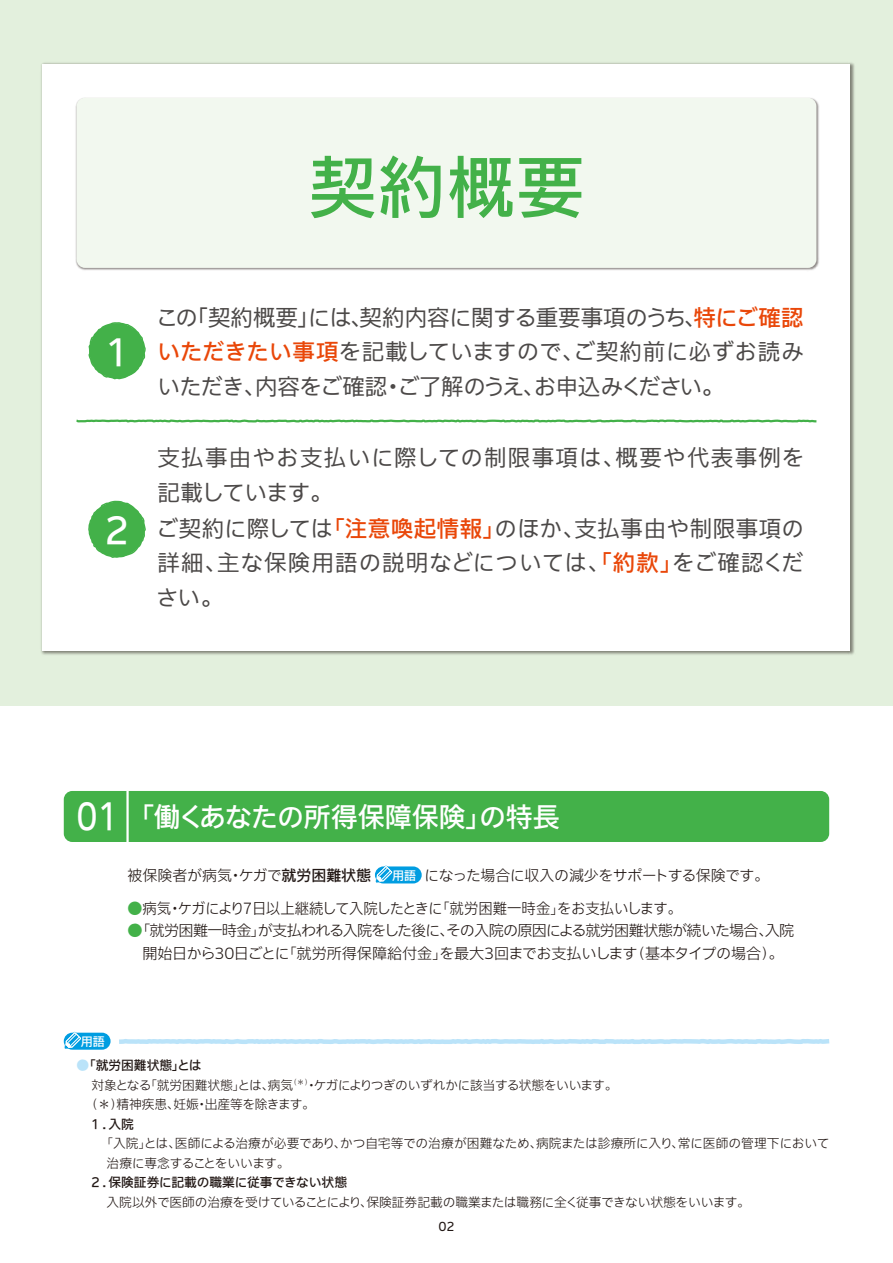
<style>
.page{position:relative;width:893px;height:1263px;background:#fff}
.page>*{position:absolute;margin:0;border:0;box-sizing:border-box;transform-origin:0 0}
.t1{font:500 67.5px "Iwa UCDA Goth Std";color:#43b149}
.t2{font:500 36px "Iwa UCDA Goth Std";color:#fff}
.t3{font:500 27px "Iwa UCDA Goth Std";letter-spacing:-.01em;color:#fff}
.t4{font:100 22.5px/34.8px "Iwa UCDA Goth Std";letter-spacing:.02em;color:#4c4948;text-align:justify}
.t5{font:300 15px/22.5px "Iwa UCDA Goth Std";letter-spacing:-.045em;color:#221815;text-align:center}
.t6{font:300 15px "Iwa UCDA Goth Std";letter-spacing:-.045em;color:#221815;scale:.96 1}
.t7{font:300 12.75px/19.5px "Iwa UCDA Goth Std";letter-spacing:-.02em;color:#221815}
.t8{font:500 12.75px "Iwa UCDA Goth Std";color:#221815}
.t9{font:500 12px "Iwa UCDA Goth Std";color:#fff}
.t10{font:100 12px "Iwa UCDA Goth Std";color:#221815}
.s1{font-weight:500;color:#e94709}
.s2{font-size:36px}
.s3{font-weight:500}
.s4{color:#43b149}
.s5{color:#bae3f9}
</style>
<div class="page">
<div style="left:0;top:0;width:893px;height:706px;background:#e3f0dd"></div>
<div style="left:43px;top:64px;width:807px;height:587px;background:#fff"></div>
<img style="left:75px;top:97px;width:744px;height:174px">
<div style="left:77px;top:98px;width:739px;height:170px;background:#f2f8ef;border-radius:9px"></div>
<svg style="left:76px;top:419px;width:741px;height:4px"></svg>
<svg style="left:88px;top:322px;width:58px;height:58px"></svg>
<svg style="left:88px;top:500px;width:58px;height:58px"></svg>
<div style="left:64px;top:791px;width:765px;height:51px;background:#43b149;border-radius:9px"></div>
<hr style="left:126px;top:791px;width:3px;height:51px;background:#fff">
<div style="left:375px;top:866px;width:47px;height:17px;background:#009de1;border-radius:9px"></div>
<svg style="left:375px;top:865px;width:19px;height:19px"></svg>
<svg style="left:119px;top:1039px;width:711px;height:5px"></svg>
<div style="left:64px;top:1033px;width:47px;height:17px;background:#009de1;border-radius:9px"></div>
<svg style="left:63px;top:1031px;width:20px;height:19px"></svg>
<h1 class="t1" style="left:309px;top:138px;width:277px">契約概要</h1>
<h2 class="t2" style="left:105px;top:326px;width:26px">1</h2>
<h2 class="t2" style="left:105px;top:504px;width:26px">2</h2>
<h3 class="t4" style="left:156px;top:299px;width:649px">この「契約概要」には、契約内容に関する重要事項のうち、<span class="s1">特にご確認いただきたい事項</span>を記載していますので、ご契約前に必ずお読みいただき、内容をご確認・ご了解のうえ、お申込みください。</h3>
<h3 class="t4" style="left:156px;top:439px;width:650px;text-align:left">支払事由やお支払いに際しての制限事項は、概要や代表事例を記載しています。<br>ご契約に際しては<span class="s1">「注意喚起情報」</span>のほか、支払事由や制限事項の詳細、主な保険用語の説明などについては、<span class="s1">「約款」</span>をご確認ください。</h3>
<h3 class="t3" style="left:77px;top:797px;width:484px"><span class="s2">01</span> 「働くあなたの所得保障保険」の特長</h3>
<p class="t9" style="left:392px;top:866px;width:25px">用語</p>
<p class="t5" style="left:128px;top:863px;width:643px">被保険者が病気・ケガで<span class="s3">就労困難状態　</span>　　 になった場合に収入の減少をサポートする保険です。</p>
<p class="t6" style="left:128px;top:897px;width:579px"><span class="s4">●</span>病気・ケガにより7日以上継続して入院したときに「就労困難一時金」をお支払いします。</p>
<p class="t5" style="left:128px;top:918px;width:668px"><span class="s4">●</span>「就労困難一時金」が支払われる入院をした後に、その入院の原因による就労困難状態が続いた場合、入院開始日から30日ごとに「就労所得保障給付金」を最大3回までお支払いします（基本タイプの場合）。</p>
<p class="t9" style="left:81px;top:1032px;width:25px">用語</p>
<p class="t8" style="left:77px;top:1056px;width:127px"><span class="s5">●</span>「就労困難状態」とは</p>
<p class="t7" style="left:92px;top:1074px;width:527px">対象となる「就労困難状態」とは、病気<sup>（＊）</sup>・ケガによりつぎのいずれかに該当する状態をいいます。</p>
<p class="t7" style="left:85px;top:1094px;width:231px">（＊）精神疾患、妊娠・出産等を除きます。</p>
<p class="t8" style="left:89px;top:1114px;width:46px">１．入院</p>
<p class="t7" style="left:107px;top:1133px;width:725px;text-indent:-6px">「入院」とは、医師による治療が必要であり、かつ自宅等での治療が困難なため、病院または診療所に入り、常に医師の管理下において治療に専念することをいいます。</p>
<p class="t8" style="left:89px;top:1173px;width:259px">２．保険証券に記載の職業に従事できない状態</p>
<p class="t7" style="left:107px;top:1191px;width:645px">入院以外で医師の治療を受けていることにより、保険証券記載の職業または職務に全く従事できない状態をいいます。</p>
<p class="t10" style="left:438px;top:1218px;width:18px">02</p>
</div>
